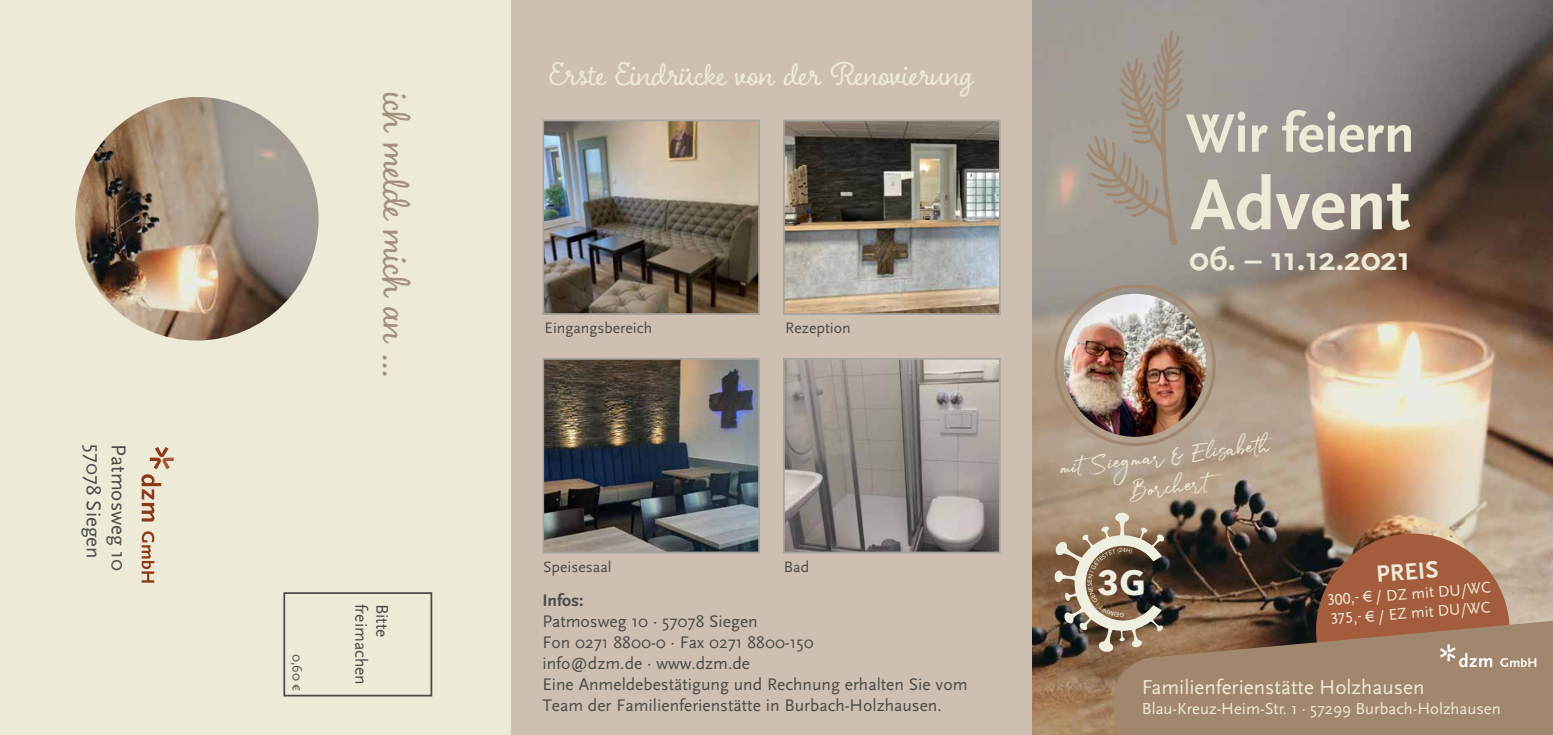
<style>
.page{position:relative;width:1553px;height:735px;background:#fff}
.page>*{position:absolute;margin:0;border:0;box-sizing:border-box;transform-origin:0 0}
.t1{font:700 75.6px "Scala Sans Pro";color:#edead7}
.t2{font:700 56.52px "Scala Sans Pro";color:#edead7}
.t3{font:43.05px "Charcuterie Cursive";color:#a3917d}
.t4{font:35px "Charcuterie Cursive";letter-spacing:-.01em;color:#edead8}
.t5{font:700 34.3px "Avenir Next";color:#eeefe0}
.t6{font:700 34.12px "Scala Sans Pro";color:#edead7}
.t7{font:25.2px/30.1px "Julietta Messie Demo";color:#edead7;text-align:center}
.t8{font:700 24.5px "Scala Sans Pro";color:#edead8}
.t9{font:21px "Scala Sans Pro";color:#edead7}
.t10{font:21px "Scala Sans Pro";color:#4b4a49}
.t11{font:17.5px/21px "Scala Sans Pro";color:#4a4a49}
.t12{font:17.5px "Scala Sans Pro";color:#4b4a49}
.t13{font:700 17.5px "Scala Sans Pro";color:#4a4a49}
.t14{font:16.62px "Scala Sans Pro";color:#edead7}
.t15{font:16.1px/19.2px "Scala Sans Pro";color:#edead8}
.t16{font:15.75px "Scala Sans Pro";color:#4b4a49}
.t17{font:14px "Scala Sans Pro";color:#4b4a49}
.s1{font-family:"Scala Pro"}
</style>
<div class="page">
<div style="left:0;top:0;width:511px;height:734px;background:#edead7"></div>
<div style="left:511px;top:0;width:522px;height:734px;background:#cdbfb1"></div>
<img style="left:1032px;top:0;width:521px;height:734px">
<div style="left:283px;top:592px;width:149px;height:104px;border:2px solid #4b4a49"></div>
<svg style="left:1108px;top:616px;width:445px;height:118px;background:#967a63"></svg>
<svg style="left:1314px;top:531px;width:222px;height:198px;background:#a27a60"></svg>
<img style="left:1056px;top:293px;width:157px;height:146px">
<div style="left:1054px;top:284px;width:162px;height:162px;border:3px solid #a2876f;border-radius:50%"></div>
<svg style="left:141px;top:447px;width:33px;height:74px"></svg>
<svg style="left:142px;top:531px;width:12px;height:51px"></svg>
<svg style="left:1086px;top:30px;width:98px;height:215px;background:#a1988d"></svg>
<img style="left:75px;top:97px;width:244px;height:243px;border-radius:122px">
<img style="left:545px;top:122px;width:212px;height:190px">
<div style="left:542px;top:119px;width:218px;height:196px;border:2px solid #a8a59e"></div>
<img style="left:786px;top:122px;width:212px;height:190px">
<div style="left:783px;top:119px;width:218px;height:196px;border:2px solid #a8a59e"></div>
<img style="left:545px;top:361px;width:212px;height:189px">
<div style="left:542px;top:358px;width:218px;height:195px;border:2px solid #a8a59e"></div>
<img style="left:786px;top:361px;width:212px;height:189px">
<div style="left:783px;top:358px;width:218px;height:195px;border:2px solid #a8a59e"></div>
<svg style="left:1054px;top:517px;width:110px;height:134px;background:#897764"></svg>
<p class="t10" style="left:106px;top:444px;width:116px;rotate:90deg">57078 Siegen</p>
<p class="t10" style="left:131px;top:444px;width:128px;rotate:90deg">Patmosweg 10</p>
<h3 class="t3" style="left:424px;top:93px;width:285px;rotate:90deg">ich melde mich an ...</h3>
<p class="t17" style="left:306px;top:653px;width:39px;rotate:90deg">0,60 <span class="s1">€</span></p>
<p class="t12" style="left:372px;top:603px;width:83px;rotate:90deg">freimachen</p>
<p class="t12" style="left:393px;top:603px;width:35px;rotate:90deg">Bitte</p>
<h3 class="t4" style="left:549px;top:52px;width:426px">Erste Eindrücke von der Renovierung</h3>
<p class="t16" style="left:544px;top:318px;width:109px">Eingangsbereich</p>
<p class="t16" style="left:785px;top:318px;width:67px">Rezeption</p>
<p class="t16" style="left:543px;top:557px;width:70px">Speisesaal</p>
<p class="t16" style="left:784px;top:557px;width:27px">Bad</p>
<p class="t13" style="left:542px;top:589px;width:43px">Infos:</p>
<p class="t11" style="left:542px;top:610px;width:427px">Patmosweg 10 · 57078 Siegen<br>Fon 0271 8800-0 · Fax 0271 8800-150<br>info@dzm.de · www.dzm.de<br>Eine Anmeldebestätigung und Rechnung erhalten Sie vom Team der Familienferienstätte in Burbach-Holzhausen.</p>
<h2 class="t2" style="left:1185px;top:99px;width:230px">Wir feiern</h2>
<h1 class="t1" style="left:1190px;top:159px;width:222px">Advent</h1>
<h3 class="t6" style="left:1189px;top:238px;width:223px">06. – 11.12.2021</h3>
<h3 class="t7" style="left:1058px;top:449px;width:213px;rotate:-6deg">mit Siegmar &amp; Elisabeth<br>Borchert</h3>
<h3 class="t5" style="left:1097px;top:552px;width:50px">3G</h3>
<h3 class="t8" style="left:1375px;top:559px;width:64px;rotate:-4deg">PREIS</h3>
<p class="t15" style="left:1326px;top:589px;width:165px;rotate:-4deg">300,- € / DZ mit DU/WC<br>375,- € / EZ mit DU/WC</p>
<p class="t9" style="left:1142px;top:674px;width:284px">Familienferienstätte Holzhausen</p>
<p class="t14" style="left:1142px;top:698px;width:360px">Blau-Kreuz-Heim-Str. 1 · 57299 Burbach-Holzhausen</p>
</div>
